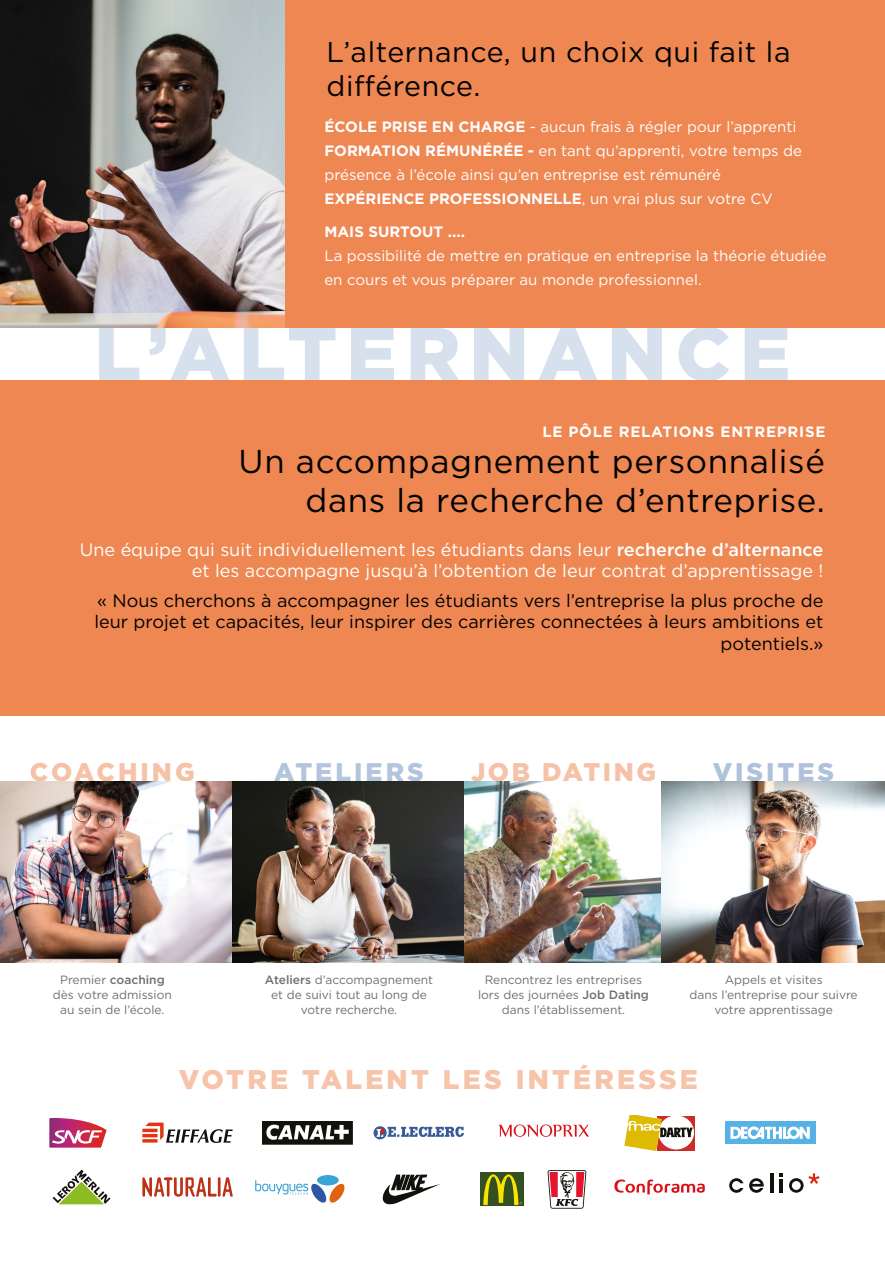
<style>
.page{position:relative;width:885px;height:1263px;background:#fff}
.page>*{position:absolute;margin:0;border:0;box-sizing:border-box;transform-origin:0 0}
.t1{font:900 75.6px "Gotham";letter-spacing:.12em;color:#d7e0ed}
.t2{font:33px/39.6px "Gotham";letter-spacing:.02em;color:#000;text-align:right}
.t3{font:28.5px/34.2px "Gotham";letter-spacing:.02em;color:#000}
.t4{font:900 27px "Gotham";letter-spacing:.12em;color:#f7c3a9}
.t5{font:900 25.5px "Gotham";letter-spacing:.1em;color:#f6c2a7}
.t6{font:900 25.5px "Gotham";letter-spacing:.12em;color:#f6c2a7}
.t7{font:900 25.5px "Gotham";letter-spacing:.12em;color:#b3c5dd}
.t8{font:900 25.5px "Gotham";letter-spacing:.12em;color:#afc1db}
.t9{font:18px/21.6px "Gotham";color:#000;text-align:right}
.t10{font:18px/21px "Gotham";color:#fff;text-align:right}
.t11{font:15px/24px "Gotham";color:#fff}
.t12{font:700 15px "Gotham";letter-spacing:.05em;color:#fff}
.t13{font:700 15px "Gotham";color:#fff}
.t14{font:12px/15px "Gotham";color:#706f6f;text-align:center}
.s1{font-weight:700}
.s2{font-weight:500}
</style>
<div class="page">
<hr style="left:884px;top:378px;width:1px;height:669px;background:#88a3c9">
<div style="left:0;top:0;width:884px;height:327px;background:#ee8752"></div>
<div style="left:0;top:379px;width:884px;height:336px;background:#ee8752"></div>
<img style="left:0;top:0;width:284px;height:327px">
<img style="left:0;top:781px;width:884px;height:182px">
<svg style="left:49px;top:1118px;width:57px;height:29px"></svg>
<svg style="left:145px;top:1122px;width:88px;height:21px"></svg>
<hr style="left:142px;top:1139px;width:15px;height:3px;background:#e23413">
<hr style="left:142px;top:1134px;width:15px;height:3px;background:#e23413">
<hr style="left:142px;top:1129px;width:15px;height:3px;background:#e23413">
<div style="left:262px;top:1121px;width:90px;height:23px;background:#12110b"></div>
<svg style="left:266px;top:1124px;width:83px;height:16px"></svg>
<svg style="left:373px;top:1126px;width:91px;height:13px"></svg>
<svg style="left:498px;top:1124px;width:91px;height:13px"></svg>
<svg style="left:53px;top:1169px;width:57px;height:35px"></svg>
<svg style="left:142px;top:1177px;width:91px;height:20px"></svg>
<svg style="left:614px;top:1179px;width:90px;height:15px"></svg>
<svg style="left:749px;top:1178px;width:14px;height:15px"></svg>
<svg style="left:729px;top:1178px;width:14px;height:15px"></svg>
<hr style="left:770px;top:1173px;width:3px;height:19px;background:#13110c">
<svg style="left:789px;top:1173px;width:30px;height:20px"></svg>
<svg style="left:779px;top:1173px;width:3px;height:19px"></svg>
<div style="left:724px;top:1121px;width:91px;height:23px;background:#56b1e4"></div>
<svg style="left:730px;top:1126px;width:79px;height:13px"></svg>
<div style="left:317px;top:1175px;width:22px;height:10px;background:#39a4d6;border-radius:50%"></div>
<svg style="left:255px;top:1180px;width:90px;height:23px"></svg>
<svg style="left:382px;top:1174px;width:58px;height:30px"></svg>
<svg style="left:547px;top:1170px;width:39px;height:39px"></svg>
<div style="left:480px;top:1173px;width:43px;height:33px;background:#345022"></div>
<svg style="left:483px;top:1174px;width:39px;height:31px"></svg>
<svg style="left:692px;top:1116px;width:2px;height:34px"></svg>
<svg style="left:658px;top:1116px;width:36px;height:33px"></svg>
<svg style="left:624px;top:1116px;width:68px;height:35px"></svg>
<h3 class="t3" style="left:326px;top:34px;width:465px">L’alternance, un choix qui fait la différence.</h3>
<p class="t11" style="left:324px;top:114px;width:479px"><span class="s1">ÉCOLE PRISE EN CHARGE</span> - aucun frais à régler pour l’apprenti <span class="s1">FORMATION RÉMUNÉRÉE -</span> en tant qu’apprenti, votre temps de présence à l’école ainsi qu’en entreprise est rémunéré <span class="s1">EXPÉRIENCE PROFESSIONNELLE</span>, un vrai plus sur votre CV</p>
<p class="t13" style="left:324px;top:222px;width:142px">MAIS SURTOUT ....</p>
<p class="t11" style="left:324px;top:243px;width:503px">La possibilité de mettre en pratique en entreprise la théorie étudiée en cours et vous préparer au monde professionnel.</p>
<h1 class="t1" style="left:94px;top:302px;width:697px">L’ALTERNANCE</h1>
<p class="t12" style="left:542px;top:422px;width:284px">LE PÔLE RELATIONS ENTREPRISE</p>
<h2 class="t2" style="left:238px;top:440px;width:587px">Un accompagnement personnalisé dans la recherche d’entreprise.</h2>
<p class="t10" style="left:80px;top:538px;width:745px">Une équipe qui suit individuellement les étudiants dans leur <span class="s2">recherche d’alternance </span>et les accompagne jusqu’à l’obtention de leur contrat d’apprentissage !</p>
<p class="t9" style="left:94px;top:589px;width:730px">« Nous cherchons à accompagner les étudiants vers l’entreprise la plus proche de leur projet et capacités, leur inspirer des carrières connectées à leurs ambitions et potentiels.»</p>
<h3 class="t6" style="left:30px;top:754px;width:166px">COACHING</h3>
<h3 class="t7" style="left:274px;top:754px;width:151px">ATELIERS</h3>
<h3 class="t5" style="left:471px;top:754px;width:186px">JOB DATING</h3>
<h3 class="t8" style="left:712px;top:754px;width:123px">VISITES</h3>
<p class="t14" style="left:53px;top:972px;width:120px">Premier <span class="s2">coaching </span>dès votre admission au sein de l’école.</p>
<p class="t14" style="left:265px;top:972px;width:170px"><span class="s2">Ateliers</span> d’accompagnement et de suivi tout au long de votre recherche.</p>
<p class="t14" style="left:478px;top:972px;width:172px">Rencontrez les entreprises lors des journées <span class="s2">Job Dating </span>dans l’établissement.</p>
<p class="t14" style="left:689px;top:972px;width:170px">Appels et visites<br>dans l’entreprise pour suivre votre apprentissage</p>
<h3 class="t4" style="left:179px;top:1061px;width:520px">VOTRE TALENT LES INTÉRESSE</h3>
</div>
